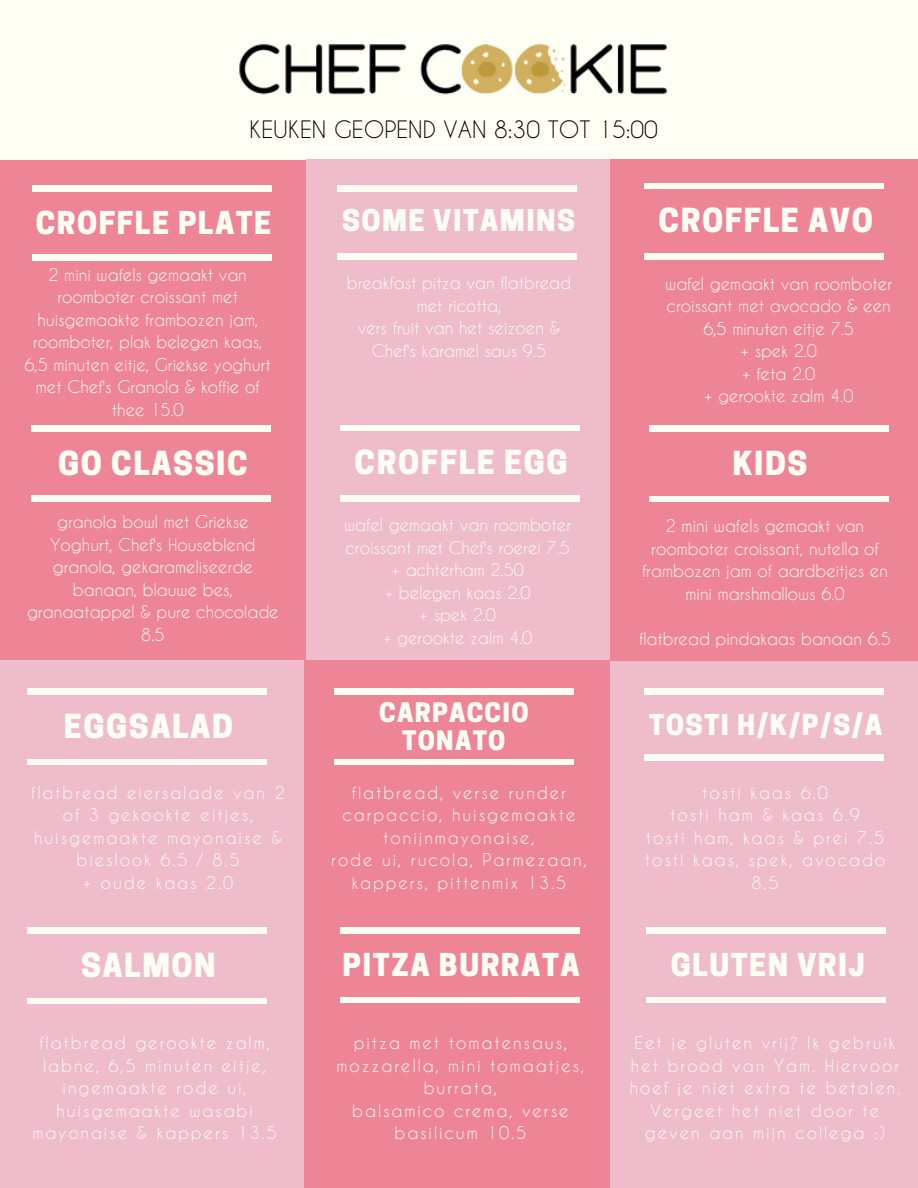
<style>
.page{position:relative;width:918px;height:1188px;background:#fffef5}
.page>*{position:absolute;margin:0;border:0;box-sizing:border-box;transform-origin:0 0}
.t1{font:800 31.2px "Cooper Hewitt";letter-spacing:.05em;color:#fffef5}
.t2{font:800 29.55px "Cooper Hewitt";letter-spacing:.05em;color:#fffef5}
.t3{font:800 28.2px "Cooper Hewitt";letter-spacing:.05em;color:#fffef5}
.t4{font:800 27px "Cooper Hewitt";letter-spacing:.05em;color:#fffef5}
.t5{font:800 25.2px/28.2px "Cooper Hewitt";letter-spacing:.05em;color:#fffef5;text-align:center}
.t6{font:22.5px "Caviar Dreams";color:#000}
.t7{font:16.5px/22.5px "Caviar Dreams";color:#fffef5;text-align:center}
.t8{font:16.5px/22.5px "Caviar Dreams";letter-spacing:.115em;color:#fffef5;text-align:center}
</style>
<div class="page">
<div style="left:0;top:160px;width:308px;height:483px;background:#ee8597"></div>
<div style="left:0;top:177px;width:314px;height:494px;background:#ee8597"></div>
<div style="left:307px;top:160px;width:306px;height:482px;background:#eebccb"></div>
<div style="left:307px;top:179px;width:306px;height:482px;background:#eebccb"></div>
<div style="left:611px;top:160px;width:307px;height:482px;background:#ee8597"></div>
<div style="left:611px;top:179px;width:307px;height:482px;background:#ee8597"></div>
<div style="left:0;top:660px;width:305px;height:528px;background:#eebccb"></div>
<div style="left:305px;top:660px;width:306px;height:528px;background:#ee8597"></div>
<div style="left:611px;top:661px;width:307px;height:527px;background:#eebccb"></div>
<img style="left:239px;top:44px;width:429px;height:51px">
<div style="left:32px;top:425px;width:239px;height:6px;background:#fffef5"></div>
<div style="left:32px;top:496px;width:239px;height:6px;background:#fffef5"></div>
<div style="left:644px;top:183px;width:240px;height:6px;background:#fffef5"></div>
<div style="left:644px;top:254px;width:240px;height:5px;background:#fffef5"></div>
<div style="left:337px;top:186px;width:240px;height:5px;background:#fffef5"></div>
<div style="left:337px;top:254px;width:240px;height:5px;background:#fffef5"></div>
<div style="left:649px;top:426px;width:239px;height:5px;background:#fffef5"></div>
<div style="left:649px;top:496px;width:239px;height:6px;background:#fffef5"></div>
<div style="left:32px;top:186px;width:240px;height:5px;background:#fffef5"></div>
<div style="left:32px;top:255px;width:240px;height:5px;background:#fffef5"></div>
<div style="left:27px;top:689px;width:240px;height:5px;background:#fffef5"></div>
<div style="left:27px;top:759px;width:240px;height:6px;background:#fffef5"></div>
<div style="left:334px;top:689px;width:240px;height:5px;background:#fffef5"></div>
<div style="left:334px;top:759px;width:240px;height:6px;background:#fffef5"></div>
<div style="left:27px;top:928px;width:240px;height:5px;background:#fffef5"></div>
<div style="left:27px;top:998px;width:240px;height:6px;background:#fffef5"></div>
<div style="left:340px;top:425px;width:239px;height:6px;background:#fffef5"></div>
<div style="left:340px;top:496px;width:239px;height:5px;background:#fffef5"></div>
<div style="left:340px;top:928px;width:239px;height:5px;background:#fffef5"></div>
<div style="left:340px;top:997px;width:239px;height:6px;background:#fffef5"></div>
<div style="left:644px;top:689px;width:240px;height:5px;background:#fffef5"></div>
<div style="left:644px;top:754px;width:240px;height:6px;background:#fffef5"></div>
<div style="left:646px;top:928px;width:240px;height:5px;background:#fffef5"></div>
<div style="left:646px;top:997px;width:240px;height:6px;background:#fffef5"></div>
<h3 class="t6" style="left:249px;top:116px;width:410px">KEUKEN GEOPEND VAN 8:30 TOT 15:00</h3>
<h2 class="t2" style="left:36px;top:205px;width:237px">CROFFLE PLATE</h2>
<p class="t7" style="left:25px;top:263px;width:248px">2 mini wafels gemaakt van roomboter croissant met huisgemaakte frambozen jam, roomboter, plak belegen kaas,<br>6,5 minuten eitje, Griekse yoghurt met Chef's Granola &amp; koffie of thee 15.0</p>
<h1 class="t1" style="left:58px;top:444px;width:191px">GO CLASSIC</h1>
<h3 class="t3" style="left:342px;top:204px;width:234px">SOME VITAMINS</h3>
<h1 class="t1" style="left:659px;top:202px;width:216px">CROFFLE AVO</h1>
<p class="t7" style="left:347px;top:272px;width:226px">breakfast pitza van flatbread met ricotta,<br>vers fruit van het seizoen &amp;<br>Chef's karamel saus 9.5</p>
<p class="t7" style="left:665px;top:272px;width:228px">wafel gemaakt van roomboter croissant met avocado &amp; een<br>6,5 minuten eitje 7.5<br>+ spek 2.0<br>+ feta 2.0<br>+ gerookte zalm 4.0</p>
<h1 class="t1" style="left:355px;top:444px;width:214px">CROFFLE EGG</h1>
<h1 class="t1" style="left:733px;top:445px;width:76px">KIDS</h1>
<p class="t7" style="left:27px;top:511px;width:253px">granola bowl met Griekse<br>Yoghurt, Chef's Houseblend granola, gekarameliseerde banaan, blauwe bes, granaatappel &amp; pure chocolade<br>8.5</p>
<p class="t7" style="left:344px;top:514px;width:228px">wafel gemaakt van roomboter croissant met Chef's roerei 7.5 + achterham 2.50<br>+ belegen kaas 2.0<br>+ spek 2.0<br>+ gerookte zalm 4.0</p>
<h1 class="t1" style="left:64px;top:708px;width:170px">EGGSALAD</h1>
<p class="t8" style="left:31px;top:781px;width:255px">flatbread eiersalade van 2 of 3 gekookte eitjes, huisgemaakte mayonaise &amp; bieslook 6.5 / 8.5<br>+ oude kaas 2.0</p>
<h1 class="t1" style="left:81px;top:947px;width:136px">SALMON</h1>
<p class="t8" style="left:32px;top:1031px;width:246px">flatbread gerookte zalm, labne, 6,5 minuten eitje, ingemaakte rode ui, huisgemaakte wasabi mayonaise &amp; kappers 13.5</p>
<h3 class="t5" style="left:379px;top:699px;width:151px">CARPACCIO<br>TONATO</h3>
<p class="t8" style="left:331px;top:781px;width:257px">flatbread, verse runder carpaccio, huisgemaakte tonijnmayonaise,<br>rode ui, rucola, Parmezaan, kappers, pittenmix 13.5</p>
<h2 class="t2" style="left:343px;top:947px;width:239px">PITZA BURRATA</h2>
<p class="t8" style="left:336px;top:1031px;width:249px">pitza met tomatensaus, mozzarella, mini tomaatjes, burrata,<br>balsamico crema, verse basilicum 10.5</p>
<p class="t7" style="left:642px;top:514px;width:248px">2 mini wafels gemaakt van roomboter croissant, nutella of frambozen jam of aardbeitjes en mini marshmallows 6.0</p>
<p class="t7" style="left:639px;top:627px;width:253px">flatbread pindakaas banaan 6.5</p>
<h3 class="t4" style="left:649px;top:708px;width:235px">TOSTI H/K/P/S/A</h3>
<p class="t8" style="left:645px;top:781px;width:242px">tosti kaas 6.0<br>tosti ham &amp; kaas 6.9<br>tosti ham, kaas &amp; prei 7.5 tosti kaas, spek, avocado<br>8.5</p>
<h2 class="t2" style="left:671px;top:947px;width:196px">GLUTEN VRIJ</h2>
<p class="t8" style="left:630px;top:1031px;width:272px">Eet je gluten vrij? Ik gebruik het brood van Yam. Hiervoor hoef je niet extra te betalen.<br>Vergeet het niet door te geven aan mijn collega :)</p>
</div>
